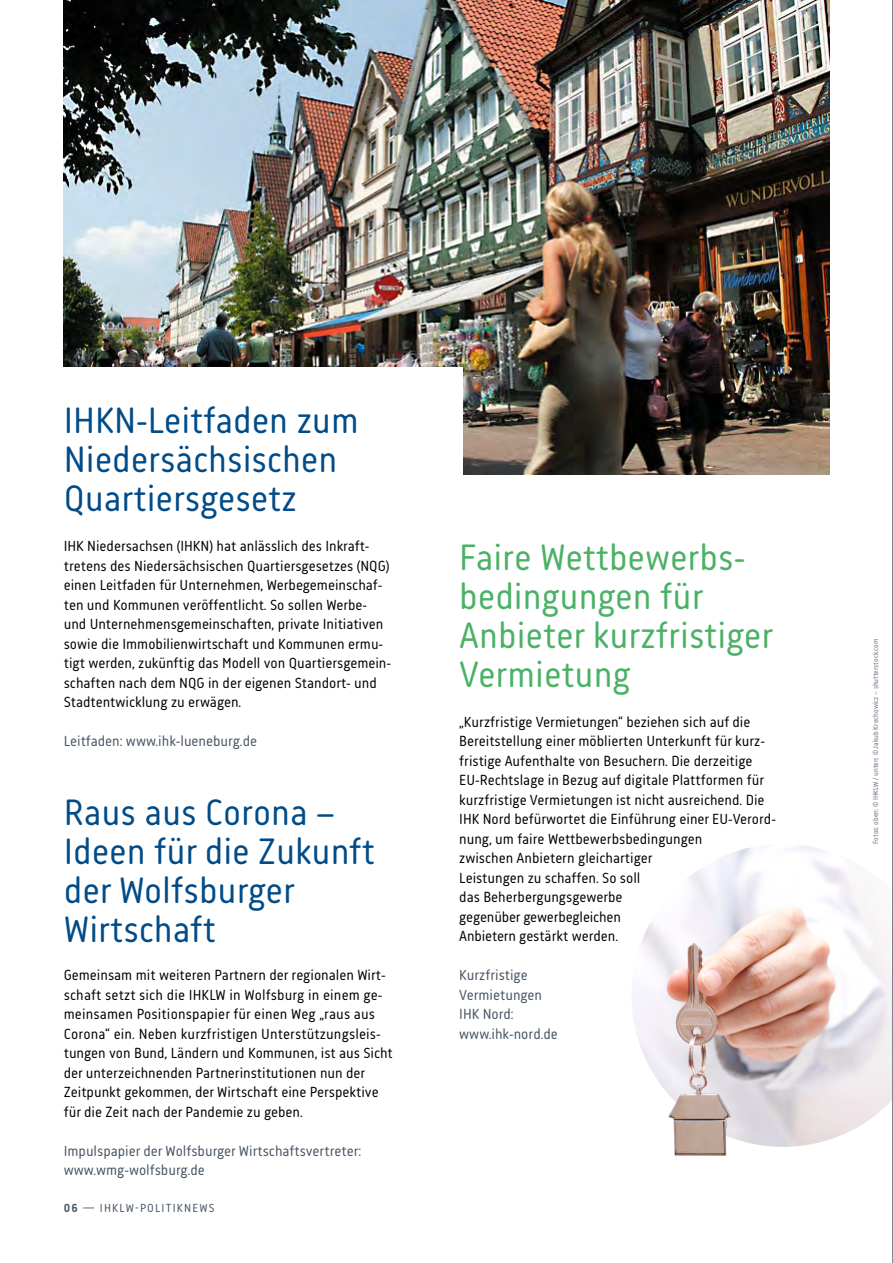
<style>
.page{position:relative;width:893px;height:1263px;background:#fff}
.page>*{position:absolute;margin:0;border:0;box-sizing:border-box;transform-origin:0 0}
.t1{font:37.5px/39px "Korb";color:#004b88}
.t2{font:37.5px/39px "Korb";color:#4bb166}
.t3{font:15px/19.5px "Korb";color:#000}
.t4{font:15px/19.5px "Korb";color:#485464}
.t5{font:12px "Korb";letter-spacing:.1em;color:#485464}
.t6{font:7.5px "Korb";color:#697484}
.s1{font-weight:700}
</style>
<div class="page">
<img style="left:633px;top:845px;width:259px;height:301px">
<img style="left:64px;top:0;width:765px;height:474px">
<div style="left:50px;top:367px;width:413px;height:112px;background:#fff"></div>
<img style="left:632px;top:995px;width:171px;height:161px">
<hr style="left:892px;top:0;width:1px;height:1263px;background:#485464">
<p class="t1" style="left:64px;top:401px;width:296px">IHKN-Leitfaden zum<br>Niedersächsischen<br>Quartiersgesetz</p>
<p class="t3" style="left:64px;top:536px;width:307px">IHK Niedersachsen (IHKN) hat anlässlich des Inkraft-</p>
<p class="t3" style="left:64px;top:556px;width:329px">tretens des Niedersächsischen Quartiersgesetzes (NQG) einen Leitfaden für Unternehmen, Werbegemeinschaf&shy;ten und Kommunen veröffentlicht. So sollen Werbe&shy;und Unternehmensgemeinschaften, private Initiativen sowie die Immobilienwirtschaft und Kommunen ermu&shy;tigt werden, zukünftig das Modell von Quartiersgemein&shy;schaften nach dem NQG in der eigenen Standort- und Stadtentwicklung zu erwägen.</p>
<p class="t4" style="left:64px;top:731px;width:195px">Leitfaden: www.ihk-lueneburg.de</p>
<p class="t1" style="left:64px;top:792px;width:313px">Raus aus Corona –<br>Ideen für die Zukunft der Wolfsburger</p>
<p class="t1" style="left:64px;top:909px;width:153px">Wirtschaft</p>
<p class="t3" style="left:64px;top:965px;width:323px">Gemeinsam mit weiteren Partnern der regionalen Wirt-</p>
<p class="t3" style="left:64px;top:985px;width:320px">schaft setzt sich die IHKLW in Wolfsburg in einem ge-</p>
<p class="t3" style="left:64px;top:1004px;width:313px">meinsamen Positionspapier für einen Weg „raus aus</p>
<p class="t3" style="left:64px;top:1024px;width:319px">Corona“ ein. Neben kurzfristigen Unterstützungsleis-</p>
<p class="t3" style="left:64px;top:1043px;width:330px">tungen von Bund, Ländern und Kommunen, ist aus Sicht der unterzeichnenden Partnerinstitutionen nun der</p>
<p class="t3" style="left:64px;top:1082px;width:316px">Zeitpunkt gekommen, der Wirtschaft eine Perspektive</p>
<p class="t3" style="left:64px;top:1102px;width:241px">für die Zeit nach der Pandemie zu geben.</p>
<p class="t4" style="left:64px;top:1141px;width:299px">Impulspapier der Wolfsburger Wirtschaftsvertreter:</p>
<p class="t4" style="left:64px;top:1160px;width:143px">www.wmg-wolfsburg.de</p>
<p class="t5" style="left:64px;top:1201px;width:152px"><span class="s1">06</span> — IHKLW-POLITIKNEWS</p>
<p class="t2" style="left:459px;top:537px;width:288px">Faire Wettbewerbs-</p>
<p class="t2" style="left:459px;top:576px;width:246px">bedingungen für</p>
<p class="t2" style="left:459px;top:615px;width:316px">Anbieter kurzfristiger<br>Vermietung</p>
<p class="t3" style="left:459px;top:712px;width:318px">„Kurzfristige Vermietungen“ beziehen sich auf die Bereitstellung einer möblierten Unterkunft für kurz&shy;fristige Aufenthalte von Besuchern. Die derzeitige EU-Rechtslage in Bezug auf digitale Plattformen für kurzfristige Vermietungen ist nicht ausreichend. Die IHK Nord befürwortet die Einführung einer EU-Verord&shy;nung, um faire Wettbewerbsbedingungen<br>zwischen Anbietern gleichartiger<br>Leistungen zu schaffen. So soll<br>das Beherbergungsgewerbe<br>gegenüber gewerbegleichen<br>Anbietern gestärkt werden.</p>
<p class="t4" style="left:459px;top:965px;width:84px">Kurzfristige<br>Vermietungen</p>
<p class="t4" style="left:459px;top:1004px;width:56px">IHK Nord:</p>
<p class="t4" style="left:459px;top:1024px;width:100px">www.ihk-nord.de</p>
<p class="t6" style="left:871px;top:844px;width:207px;rotate:-90deg">Fotos: oben: © IHKLW / unten: © Jakub Krechowicz – shutterstock.com</p>
</div>
